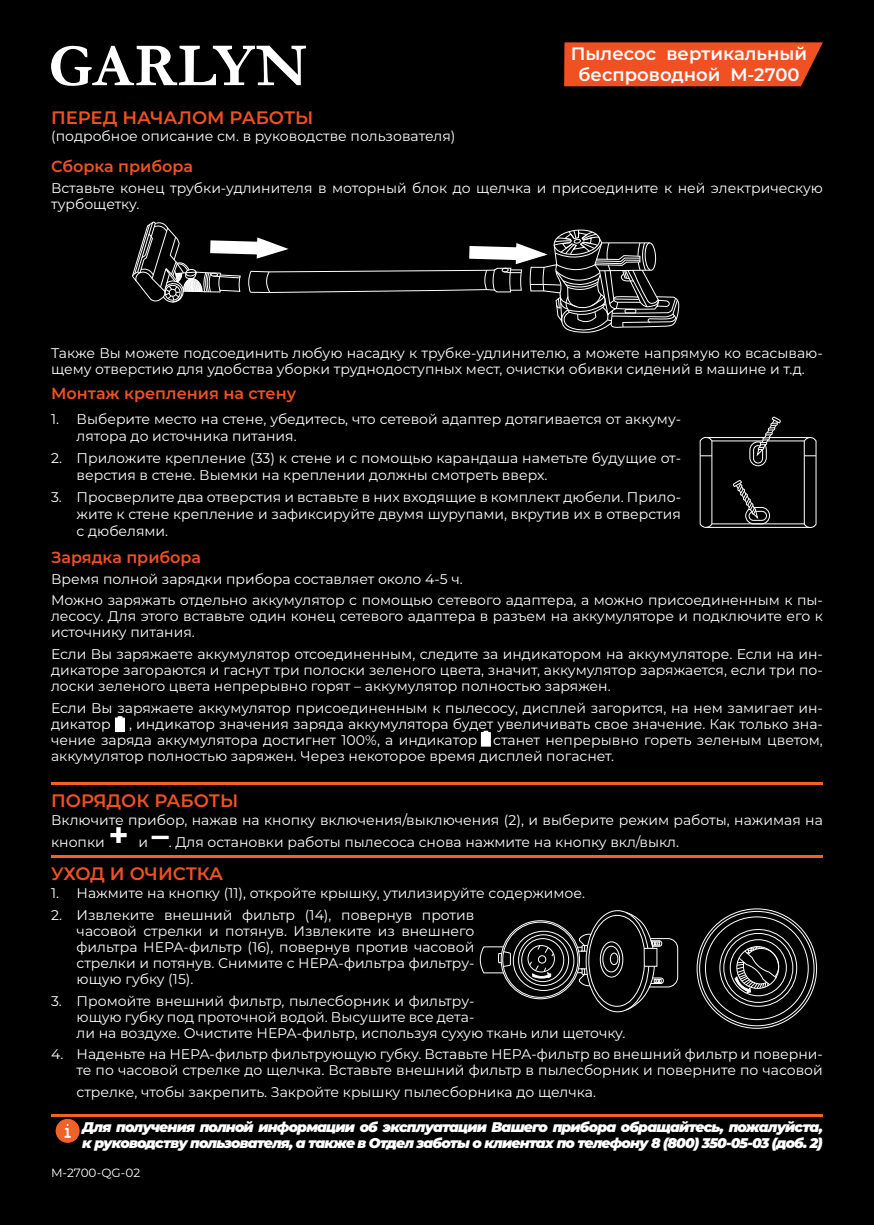
<style>
.page{position:relative;width:874px;height:1225px;background:#fff}
.page>*{position:absolute;margin:0;border:0;box-sizing:border-box;transform-origin:0 0}
.t1{font:700 34px "Montserrat";color:#fff}
.Heading_1{font:600 18px "Montserrat";color:#f15122}
.t2{font:600 18px/21.6px "Montserrat";color:#fff;text-align:center}
.Heading_2{font:600 16px "Montserrat";color:#f15122}
.t3{font:14px/16px "Montserrat";color:#fff}
.Footnote{font:italic 900 14px/16px "Montserrat";letter-spacing:-.06em;color:#fff}
.t4{font:12px "Montserrat";color:#fff}
</style>
<div class="page">
<div style="left:0;top:0;width:873px;height:1225px;background:#000"></div>
<div style="left:564px;top:42px;width:258px;height:44px;background:#f15122"></div>
<svg style="left:51px;top:46px;width:255px;height:40px"></svg>
<hr style="left:51px;top:1114px;width:771px;height:2px;background:#f16224">
<svg style="left:56px;top:1118px;width:24px;height:24px"></svg>
<svg style="left:115px;top:716px;width:10px;height:17px"></svg>
<svg style="left:132px;top:221px;width:547px;height:112px"></svg>
<hr style="left:768px;top:437px;width:41px;height:1px;background:#fff">
<hr style="left:707px;top:437px;width:57px;height:1px;background:#fff">
<hr style="left:705px;top:527px;width:104px;height:1px;background:#fff">
<hr style="left:711px;top:523px;width:92px;height:1px;background:#fff">
<hr style="left:767px;top:440px;width:36px;height:1px;background:#fff">
<hr style="left:711px;top:440px;width:51px;height:1px;background:#fff">
<svg style="left:699px;top:437px;width:13px;height:91px"></svg>
<svg style="left:803px;top:437px;width:13px;height:91px"></svg>
<svg style="left:749px;top:416px;width:31px;height:50px"></svg>
<svg style="left:732px;top:480px;width:37px;height:44px"></svg>
<svg style="left:480px;top:730px;width:11px;height:17px"></svg>
<hr style="left:51px;top:856px;width:771px;height:2px;background:#f16224">
<div style="left:513px;top:931px;width:60px;height:59px;border:1px solid #fff;border-radius:50%"></div>
<div style="left:518px;top:934px;width:50px;height:51px;border:1px solid #fff;border-radius:50%"></div>
<div style="left:527px;top:945px;width:27px;height:27px;border:1px solid #fff;border-radius:50%"></div>
<div style="left:521px;top:938px;width:42px;height:43px;border:1px solid #fff;border-radius:50%"></div>
<svg style="left:480px;top:946px;width:30px;height:27px"></svg>
<svg style="left:577px;top:910px;width:100px;height:102px"></svg>
<svg style="left:529px;top:945px;width:24px;height:33px"></svg>
<div style="left:719px;top:929px;width:77px;height:77px;border:1px solid #fff;border-radius:50%"></div>
<div style="left:723px;top:933px;width:69px;height:69px;border:1px solid #fff;border-radius:50%"></div>
<div style="left:729px;top:939px;width:57px;height:57px;border:1px solid #fff;border-radius:50%"></div>
<svg style="left:734px;top:946px;width:44px;height:47px"></svg>
<hr style="left:51px;top:782px;width:771px;height:2px;background:#f16224">
<p class="t2" style="left:570px;top:42px;width:238px">Пылесос вертикальный беспроводной M-2700</p>
<p class="Heading_1" style="left:51px;top:105px;width:264px">ПЕРЕД НАЧАЛОМ РАБОТЫ</p>
<p class="t3" style="left:51px;top:127px;width:405px">(подробное описание см. в руководстве пользователя)</p>
<p class="Heading_2" style="left:51px;top:155px;width:143px">Сборка прибора</p>
<p class="t3" style="left:51px;top:179px;width:773px">Вставьте конец трубки-удлинителя в моторный блок до щелчка и присоедините к ней электрическую турбощетку.</p>
<p class="t3" style="left:51px;top:345px;width:773px">Также Вы можете подсоединить любую насадку к трубке-удлинителю, а можете напрямую ко всасываю&shy;щему отверстию для удобства уборки труднодоступных мест, очистки обивки сидений в машине и т.д.</p>
<p class="Heading_2" style="left:51px;top:382px;width:246px">Монтаж крепления на стену</p>
<p class="t3" style="left:77px;top:409px;width:605px;line-height:17px;text-indent:-26px">1. Выберите место на стене, убедитесь, что сетевой адаптер дотягивается от аккуму&shy;лятора до источника питания.</p>
<p class="t3" style="left:77px;top:449px;width:605px;line-height:16.8px;text-indent:-26px">2. Приложите крепление (33) к стене и с помощью карандаша наметьте будущие от&shy;верстия в стене. Выемки на креплении должны смотреть вверх.</p>
<p class="t3" style="left:77px;top:488px;width:605px;line-height:16.8px;text-align:justify;text-indent:-26px">3. Просверлите два отверстия и вставьте в них входящие в комплект дюбели. Прило&shy;жите к стене крепление и зафиксируйте двумя шурупами, вкрутив их в отверстия с дюбелями.</p>
<p class="Heading_2" style="left:51px;top:546px;width:151px">Зарядка прибора</p>
<p class="t3" style="left:51px;top:570px;width:413px">Время полной зарядки прибора составляет около 4-5 ч.</p>
<p class="t3" style="left:51px;top:592px;width:773px;text-align:justify">Можно заряжать отдельно аккумулятор с помощью сетевого адаптера, а можно присоединенным к пы&shy;лесосу. Для этого вставьте один конец сетевого адаптера в разъем на аккумуляторе и подключите его к источнику питания.</p>
<p class="t3" style="left:51px;top:645px;width:773px;text-align:justify">Если Вы заряжаете аккумулятор отсоединенным, следите за индикатором на аккумуляторе. Если на ин&shy;дикаторе загораются и гаснут три полоски зеленого цвета, значит, аккумулятор заряжается, если три по&shy;лоски зеленого цвета непрерывно горят – аккумулятор полностью заряжен.</p>
<p class="t3" style="left:51px;top:699px;width:773px">Если Вы заряжаете аккумулятор присоединенным к пылесосу, дисплей загорится, на нем замигает ин&shy;дикатор</p>
<p class="t3" style="left:51px;top:715px;width:773px;text-align:justify;text-indent:78px">, индикатор значения заряда аккумулятора будет увеличивать свое значение. Как только зна&shy;чение заряда аккумулятора достигнет 100%, а индикатор станет непрерывно гореть зеленым цветом, аккумулятор полностью заряжен. Через некоторое время дисплей погаснет.</p>
<p class="Heading_1" style="left:51px;top:787px;width:189px">ПОРЯДОК РАБОТЫ</p>
<p class="t3" style="left:51px;top:809px;width:773px;line-height:22px">Включите прибор, нажав на кнопку включения/выключения (2), и выберите режим работы, нажимая на кнопки</p>
<p class="t1" style="left:108px;top:811px;width:22px">+</p>
<p class="t1" style="left:152px;top:811px;width:18px">–</p>
<p class="t3" style="left:169px;top:834px;width:511px">. Для остановки работы пылесоса снова нажмите на кнопку вкл/выкл.</p>
<p class="t3" style="left:138px;top:834px;width:11px">и</p>
<p class="Heading_1" style="left:51px;top:860px;width:173px">УХОД И ОЧИСТКА</p>
<p class="t3" style="left:51px;top:885px;width:535px">1. Нажмите на кнопку (11), откройте крышку, утилизируйте содержимое.</p>
<p class="t3" style="left:77px;top:906px;width:399px;text-align:justify;text-indent:-26px">2. Извлеките внешний фильтр (14), повернув против часовой стрелки и потянув. Извлеките из внешнего фильтра НЕРА-фильтр (16), повернув против часовой стрелки и потянув. Снимите с НЕРА-фильтра фильтру&shy;ющую губку (15).</p>
<p class="t3" style="left:77px;top:992px;width:550px;text-indent:-26px">3. Промойте внешний фильтр, пылесборник и фильтру-<br>ющую губку под проточной водой. Высушите все дета-<br>ли на воздухе. Очистите НЕРА-фильтр, используя сухую ткань или щеточку.</p>
<p class="t3" style="left:51px;top:1046px;width:773px;text-align:right">4. Наденьте на НЕРА-фильтр фильтрующую губку. Вставьте НЕРА-фильтр во внешний фильтр и поверни&shy;те по часовой стрелке до щелчка. Вставьте внешний фильтр в пылесборник и поверните по часовой</p>
<p class="t3" style="left:77px;top:1084px;width:520px">стрелке, чтобы закрепить. Закройте крышку пылесборника до щелчка.</p>
<p class="Footnote" style="left:82px;top:1118px;width:741px">Для получения полной информации об эксплуатации Вашего прибора обращайтесь, пожалуйста, к руководству пользователя, а также в Отдел заботы о клиентах по телефону 8 (800) 350-05-03 (доб. 2)</p>
<p class="t4" style="left:51px;top:1164px;width:91px">М-2700-QG-02</p>
</div>
